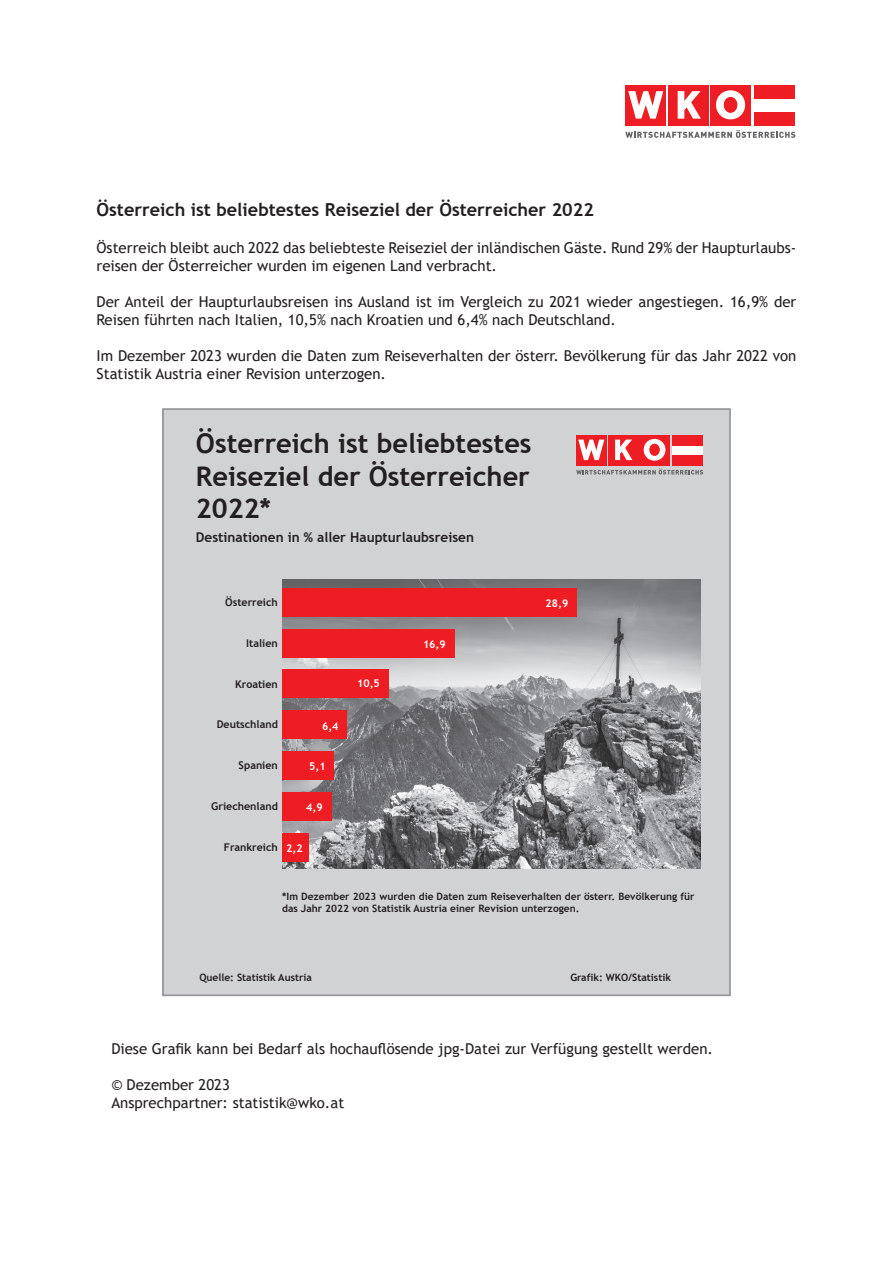
<style>
.page{position:relative;width:893px;height:1263px;background:#fff}
.page>*{position:absolute;margin:0;border:0;box-sizing:border-box;transform-origin:0 0}
.t1{font:700 27.15px/32.5px "Trebuchet MS";color:#231f20;text-align:justify}
.t2{font:700 18px "Trebuchet MS";color:#231f20}
.t3{font:15px/18px "Trebuchet MS";color:#231f20}
.t4{font:700 13.5px "Trebuchet MS";color:#231f20}
.t5{font:700 10.65px "Trebuchet MS";color:#231f20}
.t6{font:700 10.65px "Trebuchet MS";color:#fff}
.t7{font:700 10.2px/12.1px "Trebuchet MS";color:#231f20}
</style>
<div class="page">
<div style="left:710px;top:85px;width:41px;height:40px;background:#ee1d23"></div>
<div style="left:668px;top:85px;width:40px;height:40px;background:#ee1d23"></div>
<svg style="left:625px;top:130px;width:170px;height:8px"></svg>
<svg style="left:678px;top:91px;width:23px;height:28px"></svg>
<div style="left:626px;top:85px;width:40px;height:40px;background:#ee1d23"></div>
<svg style="left:628px;top:91px;width:35px;height:28px"></svg>
<div style="left:755px;top:85px;width:40px;height:14px;background:#ee1d23"></div>
<div style="left:755px;top:112px;width:40px;height:13px;background:#ee1d23"></div>
<svg style="left:716px;top:90px;width:29px;height:29px"></svg>
<div style="left:724px;top:97px;width:13px;height:15px;background:#ee1d23;border-radius:50%"></div>
<div style="left:724px;top:97px;width:13px;height:16px;border:1px solid #ee1d23;border-radius:50%"></div>
<div style="left:163px;top:409px;width:567px;height:586px;background:#d1d2d4"></div>
<img style="left:282px;top:580px;width:418px;height:288px">
<svg style="left:576px;top:435px;width:127px;height:40px"></svg>
<div style="left:673px;top:445px;width:30px;height:10px;background:#fff"></div>
<div style="left:639px;top:435px;width:31px;height:30px;background:#ee1d23"></div>
<div style="left:608px;top:435px;width:30px;height:30px;background:#ee1d23"></div>
<svg style="left:576px;top:469px;width:127px;height:5px"></svg>
<svg style="left:615px;top:440px;width:17px;height:20px"></svg>
<div style="left:576px;top:435px;width:30px;height:30px;background:#ee1d23"></div>
<svg style="left:578px;top:440px;width:26px;height:20px"></svg>
<div style="left:673px;top:435px;width:30px;height:10px;background:#ee1d23"></div>
<div style="left:673px;top:455px;width:30px;height:10px;background:#ee1d23"></div>
<svg style="left:644px;top:439px;width:21px;height:22px"></svg>
<div style="left:650px;top:444px;width:9px;height:11px;background:#ee1d23;border-radius:50%"></div>
<div style="left:650px;top:444px;width:9px;height:12px;border:1px solid #ee1d23;border-radius:50%"></div>
<div style="left:282px;top:588px;width:295px;height:28px;background:#ee1d23"></div>
<div style="left:282px;top:629px;width:172px;height:28px;background:#ee1d23"></div>
<div style="left:282px;top:669px;width:106px;height:29px;background:#ee1d23"></div>
<div style="left:282px;top:710px;width:65px;height:29px;background:#ee1d23"></div>
<div style="left:282px;top:751px;width:52px;height:29px;background:#ee1d23"></div>
<div style="left:282px;top:792px;width:49px;height:29px;background:#ee1d23"></div>
<div style="left:162px;top:408px;width:569px;height:588px;border:2px solid #939598"></div>
<div style="left:282px;top:833px;width:27px;height:29px;background:#ee1d23"></div>
<p class="t2" style="left:97px;top:199px;width:499px">Österreich ist beliebtestes Reiseziel der Österreicher 2022</p>
<p class="t3" style="left:97px;top:238px;width:701px">Österreich bleibt auch 2022 das beliebteste Reiseziel der inländischen Gäste. Rund 29% der Haupturlaubs&shy;reisen der Österreicher wurden im eigenen Land verbracht.</p>
<p class="t3" style="left:97px;top:292px;width:701px">Der Anteil der Haupturlaubsreisen ins Ausland ist im Vergleich zu 2021 wieder angestiegen. 16,9% der<br>Reisen führten nach Italien, 10,5% nach Kroatien und 6,4% nach Deutschland.</p>
<p class="t3" style="left:97px;top:346px;width:701px">Im Dezember 2023 wurden die Daten zum Reiseverhalten der österr. Bevölkerung für das Jahr 2022 von<br>Statistik Austria einer Revision unterzogen.</p>
<h1 class="t1" style="left:196px;top:427px;width:337px">Österreich ist beliebtestes Reiseziel der Österreicher 2022*</h1>
<p class="t4" style="left:196px;top:528px;width:280px">Destinationen in % aller Haupturlaubsreisen</p>
<p class="t5" style="left:225px;top:596px;width:54px">Österreich</p>
<p class="t6" style="left:546px;top:596px;width:24px">28,9</p>
<p class="t6" style="left:423px;top:637px;width:24px">16,9</p>
<p class="t6" style="left:357px;top:677px;width:24px">10,5</p>
<p class="t6" style="left:322px;top:719px;width:18px">6,4</p>
<p class="t6" style="left:309px;top:759px;width:18px">5,1</p>
<p class="t6" style="left:306px;top:800px;width:18px">4,9</p>
<p class="t6" style="left:286px;top:842px;width:18px">2,2</p>
<p class="t5" style="left:246px;top:636px;width:33px">Italien</p>
<p class="t5" style="left:235px;top:677px;width:44px">Kroatien</p>
<p class="t5" style="left:217px;top:718px;width:63px">Deutschland</p>
<p class="t5" style="left:239px;top:759px;width:41px">Spanien</p>
<p class="t5" style="left:211px;top:800px;width:68px">Griechenland</p>
<p class="t5" style="left:224px;top:841px;width:55px">Frankreich</p>
<p class="t7" style="left:282px;top:890px;width:414px">*Im Dezember 2023 wurden die Daten zum Reiseverhalten der österr. Bevölkerung für das Jahr 2022 von Statistik Austria einer Revision unterzogen.</p>
<p class="t7" style="left:199px;top:971px;width:114px">Quelle: Statistik Austria</p>
<p class="t7" style="left:570px;top:971px;width:102px">Grafik: WKO/Statistik</p>
<p class="t3" style="left:111px;top:1040px;width:603px">Diese Grafik kann bei Bedarf als hochauflösende jpg-Datei zur Verfügung gestellt werden.</p>
<p class="t3" style="left:111px;top:1076px;width:234px">© Dezember 2023<br>Ansprechpartner: statistik@wko.at</p>
</div>
